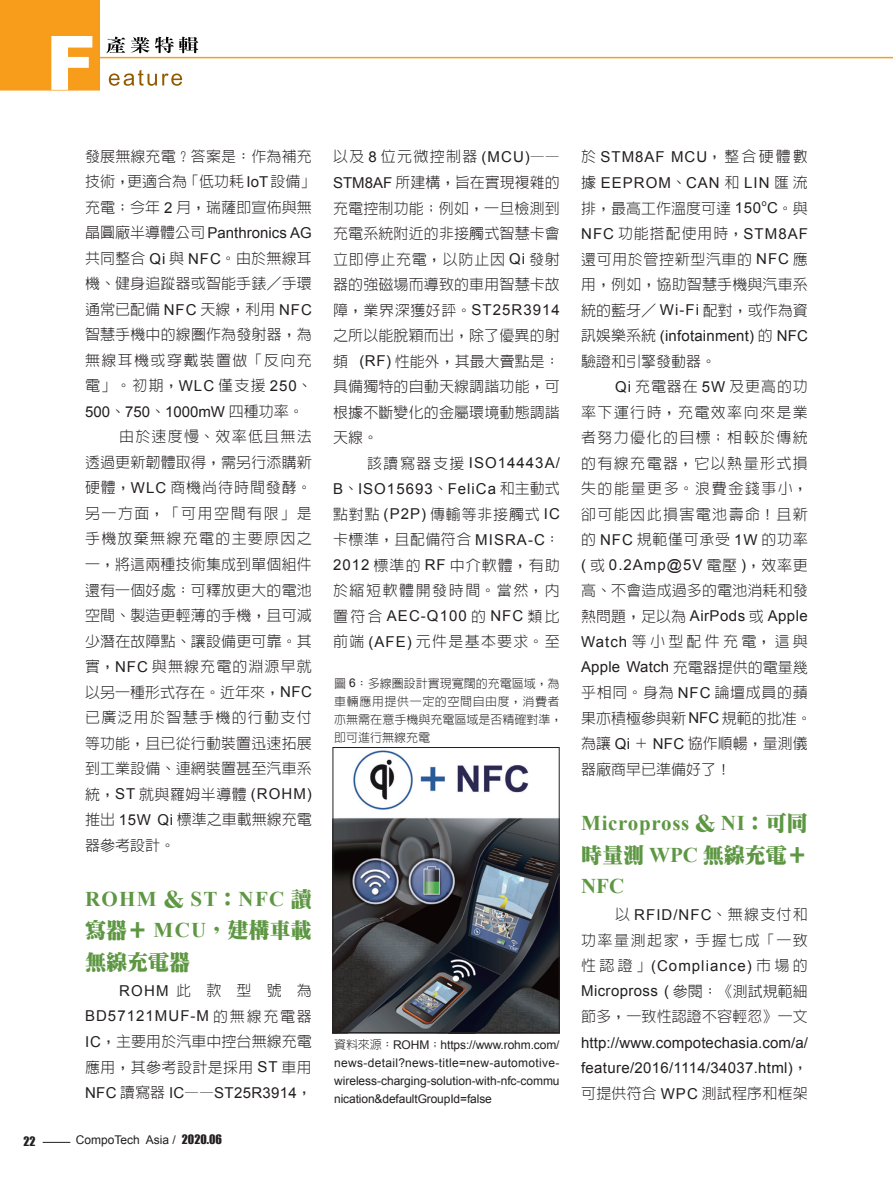
<style>
.page{position:relative;width:893px;height:1191px;background:#fff}
.page>*{position:absolute;margin:0;border:0;box-sizing:border-box;transform-origin:0 0}
._1級標題{font:700 21px/32.5px "Times New Roman";letter-spacing:.035em;color:#5e9743}
._1級標題-2{font:900 21px/32px "Inn Ming";letter-spacing:.005em;color:#5e9743;text-align:justify}
.說明文字{font:300 15px/25.5px "Lin Gothic";letter-spacing:.01em;color:#231f20;text-align:justify}
.說明文字-2{font:300 15px/25.5px "Lin Gothic";letter-spacing:.095em;color:#231f20}
.說明文字-3{font:15px/25.5px "Arial";letter-spacing:.02em;color:#231f20;text-align:justify}
.圖說{font:12px/18px "Arial";letter-spacing:-.005em;color:#231f20;text-align:justify}
.圖說-2{font:300 12px/18px "Lin Gothic";color:#231f20}
.t1{font:12px "Impact";color:#231f20}
.說明文字-4{font:8.7px "Arial";color:#231f20}
.s1{font-family:"Arial";font-weight:400}
.s2{font-family:"Times New Roman";font-weight:700}
.s3{font-family:"Impact"}
.s4{font-family:"Lin Gothic";font-weight:300}
.s5{font-family:"Inn Ming";font-weight:900}
</style>
<div class="page">
<img style="left:0;top:0;width:893px;height:91px">
<img style="left:109px;top:70px;width:73px;height:16px">
<img style="left:108px;top:37px;width:80px;height:16px">
<img style="left:51px;top:36px;width:41px;height:54px">
<svg style="left:43px;top:1142px;width:27px;height:1px"></svg>
<img style="left:335px;top:750px;width:223px;height:281px">
<div style="left:333px;top:747px;width:227px;height:286px;border:1px solid #231f20"></div>
<p class="說明文字" style="left:85px;top:143px;width:232px;text-align:left">發展無線充電？答案是：作為補充技術，更適合為「低功耗<span class="s1">IoT</span>設備」充電；今年 <span class="s1">2</span> 月，瑞薩即宣佈與無晶圓廠半導體公司 <span class="s1">Panthronics AG</span>共同整合 <span class="s1">Qi</span> 與 <span class="s1">NFC</span>。由於無線耳機、健身追蹤器或智能手錶／手環通常已配備 <span class="s1">NFC</span> 天線，利用 <span class="s1">NFC</span>智慧手機中的線圈作為發射器，為無線耳機或穿戴裝置做「反向充電」。初期，<span class="s1">WLC</span> 僅支援 <span class="s1">250</span>、<br><span class="s1">500</span>、<span class="s1">750</span>、<span class="s1">1000mW</span> 四種功率。</p>
<p class="說明文字" style="left:85px;top:424px;width:228px;text-indent:34px">由於速度慢、效率低且無法透過更新韌體取得，需另行添購新硬體，<span class="s1">WLC</span> 商機尚待時間發酵。另一方面，「可用空間有限」是手機放棄無線充電的主要原因之一，將這兩種技術集成到單個組件還有一個好處：可釋放更大的電池空間、製造更輕薄的手機，且可減少潛在故障點、讓設備更可靠。其實，<span class="s1">NFC</span> 與無線充電的淵源早就以另一種形式存在。近年來，<span class="s1">NFC</span>已廣泛用於智慧手機的行動支付等功能，且已從行動裝置迅速拓展到工業設備、連網裝置甚至汽車系統，<span class="s1">ST</span> 就與羅姆半導體 <span class="s1">(ROHM)</span>推出 <span class="s1">15W Qi</span> 標準之車載無線充電器參考設計。</p>
<p class="_1級標題-2" style="left:85px;top:881px;width:228px"><span class="s2">ROHM</span> ＆ <span class="s2">ST</span>：<span class="s2">NFC</span> 讀寫器＋ <span class="s2">MCU</span>，建構車載無線充電器</p>
<p class="說明文字" style="left:85px;top:977px;width:228px;text-indent:34px"><span class="s1">ROHM</span>此 款 型 號 為<span class="s1">BD57121MUF-M</span> 的無線充電器<span class="s1">IC</span>，主要用於汽車中控台無線充電應用，其參考設計是採用 <span class="s1">ST</span> 車用<span class="s1">NFC</span> 讀寫器 <span class="s1">IC</span>——<span class="s1">ST25R3914</span>，</p>
<p class="t1" style="left:24px;top:1132px;width:14px">22</p>
<p class="圖說" style="left:76px;top:1130px;width:148px">CompoTech Asia / <span class="s3">2020.06</span></p>
<p class="說明文字" style="left:333px;top:144px;width:228px">以及 <span class="s1">8</span> 位元微控制器 <span class="s1">(MCU)</span>—— <span class="s1">STM8AF</span> 所建構，旨在實現複雜的充電控制功能；例如，一旦檢測到充電系統附近的非接觸式智慧卡會立即停止充電，以防止因 <span class="s1">Qi</span> 發射器的強磁場而導致的車用智慧卡故障，業界深獲好評。<span class="s1">ST25R3914</span>之所以能脫穎而出，除了優異的射頻 <span class="s1">(RF)</span> 性能外，其最大賣點是：具備獨特的自動天線調諧功能，可根據不斷變化的金屬環境動態調諧天線。</p>
<p class="說明文字" style="left:333px;top:450px;width:228px;text-indent:34px">該讀寫器支援 <span class="s1">ISO14443A/ B</span>、<span class="s1">ISO15693</span>、<span class="s1">FeliCa</span> 和主動式點對點 <span class="s1">(P2P)</span> 傳輸等非接觸式 <span class="s1">IC</span>卡標準，且配備符合 <span class="s1">MISRA-C</span>：<span class="s1">2012</span> 標準的 <span class="s1">RF</span> 中介軟體，有助於縮短軟體開發時間。當然，內置符合 <span class="s1">AEC-Q100</span> 的 <span class="s1">NFC</span> 類比前端 <span class="s1">(AFE)</span> 元件是基本要求。至</p>
<p class="圖說-2" style="left:334px;top:674px;width:230px">圖 <span class="s1">6</span>：多線圈設計實現寬闊的充電區域，為車輛應用提供一定的空間自由度，消費者亦無需在意手機與充電區域是否精確對準，即可進行無線充電</p>
<p class="圖說" style="left:334px;top:1035px;width:227px"><span class="s4">資料來源：</span>ROHM<span class="s4">；</span>https://www.rohm.com/ news-detail?news-title=new-automotive&shy;wireless-charging-solution-with-nfc-commu nication&amp;defaultGroupId=false</p>
<p class="說明文字-3" style="left:581px;top:144px;width:228px"><span class="s4">於</span> STM8AF MCU<span class="s4">，整合硬體數據</span> EEPROM<span class="s4">、</span>CAN <span class="s4">和</span> LIN <span class="s4">匯流排，最高工作溫度可達</span> 150 C<span class="s4">。與</span></p>
<p class="說明文字-4" style="left:762px;top:197px;width:6px">o</p>
<p class="說明文字" style="left:581px;top:220px;width:228px"><span class="s1">NFC</span> 功能搭配使用時，<span class="s1">STM8AF</span>還可用於管控新型汽車的 <span class="s1">NFC</span> 應用，例如，協助智慧手機與汽車系統的藍牙／ <span class="s1">Wi-Fi</span> 配對，或作為資訊娛樂系統 <span class="s1">(infotainment)</span> 的 <span class="s1">NFC</span>驗證和引擎發動器。</p>
<p class="說明文字-2" style="left:581px;top:374px;width:232px;text-indent:34px"><span class="s1">Qi</span> 充電器在 <span class="s1">5W</span> 及更高的功率下運行時，充電效率向來是業者努力優化的目標；相較於傳統的有線充電器，它以熱量形式損失的能量更多。浪費金錢事小，卻可能因此損害電池壽命！且新的 <span class="s1">NFC</span> 規範僅可承受 <span class="s1">1W</span> 的功率<span class="s1">(</span> 或 <span class="s1">0.2Amp@5V</span> 電壓 <span class="s1">)</span>，效率更高、不會造成過多的電池消耗和發熱問題，足以為 <span class="s1">AirPods</span> 或 <span class="s1">Apple<br>Watch</span>等小型配件充電，這與<br><span class="s1">Apple Watch</span> 充電器提供的電量幾乎相同。身為 <span class="s1">NFC</span> 論壇成員的蘋果亦積極參與新 <span class="s1">NFC</span> 規範的批准。為讓 <span class="s1">Qi</span> ＋ <span class="s1">NFC</span> 協作順暢，量測儀器廠商早已準備好了！</p>
<p class="_1級標題" style="left:581px;top:806px;width:228px">Micropross <span class="s5">＆</span> NI<span class="s5">：可同時量測</span> WPC <span class="s5">無線充電＋</span></p>
<p class="_1級標題" style="left:581px;top:869px;width:45px">NFC</p>
<p class="說明文字-3" style="left:581px;top:902px;width:228px;text-indent:34px"><span class="s4">以</span> RFID/NFC<span class="s4">、無線支付和功率量測起家，手握七成「一致性認證」</span>(Compliance) <span class="s4">市場的</span>Micropross ( <span class="s4">參閱：《測試規範細節多，一致性認證不容輕忽》一文</span>http://www.compotechasia.com/a/ feature/2016/1114/34037.html)<span class="s4">，可提供符合</span> WPC <span class="s4">測試程序和框架</span></p>
</div>
